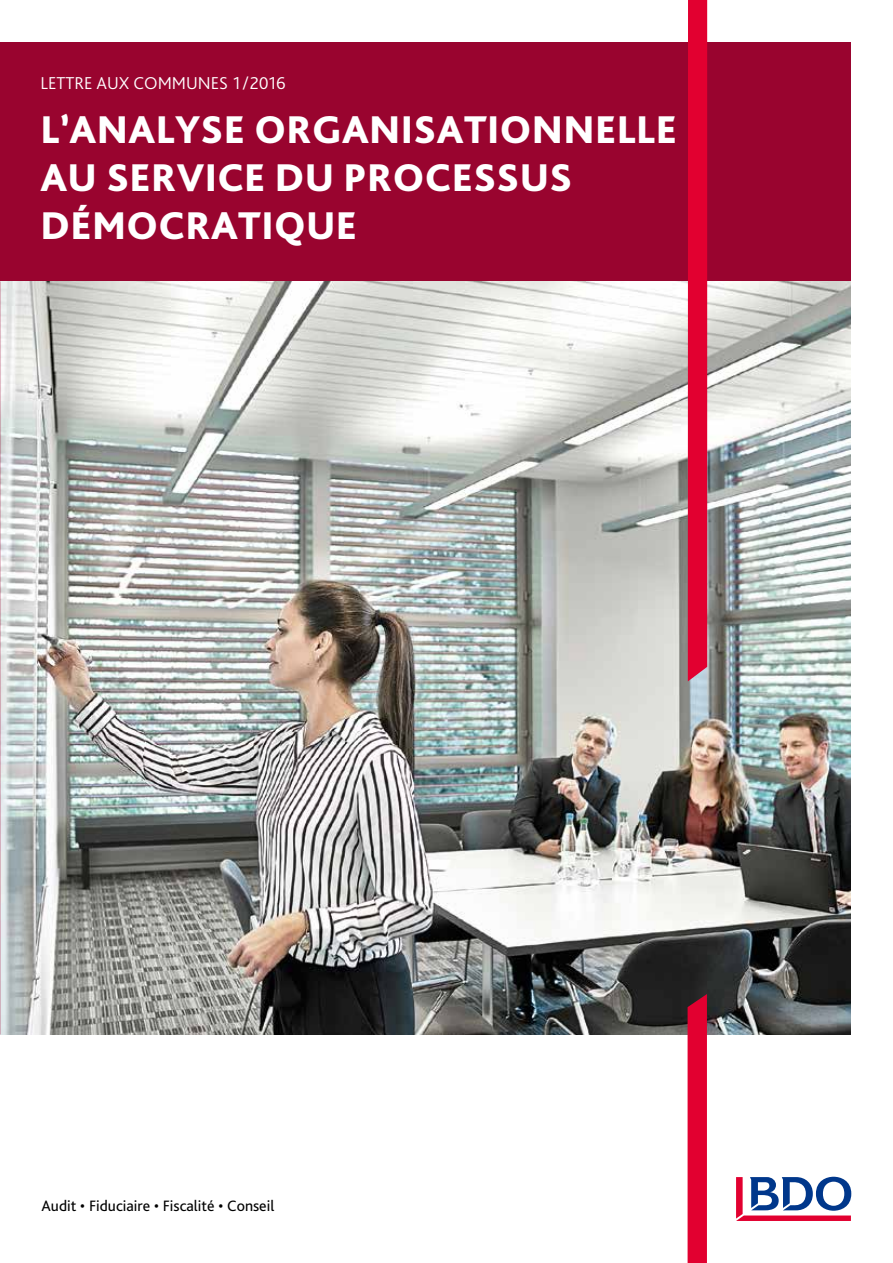
<style>
.page{position:relative;width:893px;height:1263px;background:#fff}
.page>*{position:absolute;margin:0;border:0;box-sizing:border-box;transform-origin:0 0}
.t1{font:800 40.5px/48px "Bliss Pro";letter-spacing:.01em;color:#fff}
.t2{font:300 18px "Bliss Pro";color:#fff}
.t3{font:15.75px "Bliss Pro";color:#000}
</style>
<div class="page">
<img style="left:0;top:281px;width:850px;height:753px">
<div style="left:0;top:43px;width:850px;height:238px;background:#99042f"></div>
<svg style="left:736px;top:1177px;width:115px;height:44px"></svg>
<svg style="left:688px;top:994px;width:19px;height:269px;background:#dd0130"></svg>
<div style="left:688px;top:0;width:19px;height:681px;background:#e20030"></div>
<p class="t2" style="left:40px;top:72px;width:247px">LETTRE AUX COMMUNES 1/2016</p>
<p class="t1" style="left:40px;top:105px;width:638px">L’ANALYSE ORGANISATIONNELLE<br>AU SERVICE DU PROCESSUS<br>DÉMOCRATIQUE</p>
<p class="t3" style="left:41px;top:1196px;width:234px">Audit • Fiduciaire • Fiscalité • Conseil</p>
</div>
